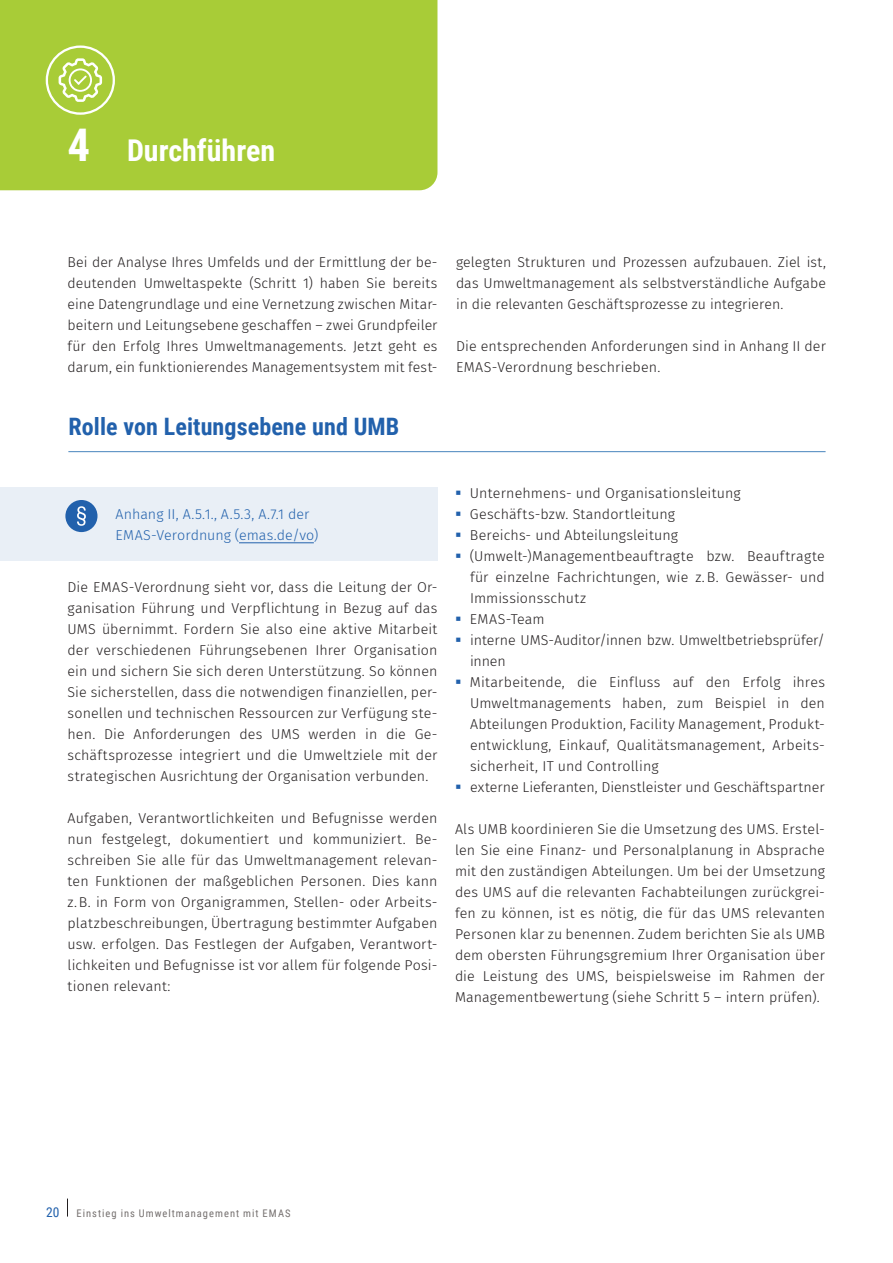
<style>
.page{position:relative;width:893px;height:1263px;background:#fff}
.page>*{position:absolute;margin:0;border:0;box-sizing:border-box;transform-origin:0 0}
.Absatz_Titel_Blau_Ve{font:700 30px "Roboto Condensed";color:#fff}
.Head2{font:700 24px "Roboto Condensed";letter-spacing:.005em;color:#2261ac}
.Absatz_Standard{font:300 14.25px/21px "Fira Sans";letter-spacing:.01em;color:#231f20;text-align:justify}
.Absatz_Standard_link{font:300 14.25px/21px "Fira Sans";letter-spacing:.005em;color:#2261ac}
.t1{font:13.5px "Roboto Condensed";color:#2261ac}
.t2{font:10.5px "Roboto Condensed";letter-spacing:.1em;color:#75706f}
.s1{font-size:45px}
</style>
<div class="page">
<div style="left:0;top:0;width:437px;height:190px;background:#a8cc37"></div>
<hr style="left:68px;top:451px;width:758px;height:1px;background:#4885bd">
<svg style="left:67px;top:1198px;width:1px;height:18px"></svg>
<div style="left:46px;top:45px;width:69px;height:70px;border:2px solid #fff;border-radius:50%"></div>
<svg style="left:59px;top:58px;width:43px;height:44px"></svg>
<div style="left:0;top:487px;width:437px;height:74px;background:#e9eff6"></div>
<hr style="left:239px;top:542px;width:75px;height:1px;background:#2261ac">
<div style="left:65px;top:500px;width:32px;height:32px;background:#2261ac;border-radius:50%"></div>
<svg style="left:77px;top:506px;width:9px;height:20px"></svg>
<p class="Absatz_Titel_Blau_Ve" style="left:68px;top:129px;width:209px"><span class="s1">4</span> Durchführen</p>
<p class="Absatz_Standard" style="left:68px;top:251px;width:372px">Bei der Analyse Ihres Umfelds und der Ermittlung der be&shy;deutenden Umweltaspekte (Schritt 1) haben Sie bereits eine Datengrundlage und eine Vernetzung zwischen Mitar&shy;beitern und Leitungsebene geschaffen – zwei Grundpfeiler für den Erfolg Ihres Umweltmanagements. Jetzt geht es darum, ein funktionierendes Managementsystem mit fest-</p>
<p class="Absatz_Standard" style="left:456px;top:251px;width:371px">gelegten Strukturen und Prozessen aufzubauen. Ziel ist, das Umweltmanagement als selbstverständliche Aufgabe in die relevanten Geschäftsprozesse zu integrieren.</p>
<p class="Absatz_Standard" style="left:456px;top:335px;width:371px">Die entsprechenden Anforderungen sind in Anhang II der<br>EMAS-Verordnung beschrieben.</p>
<p class="Head2" style="left:68px;top:409px;width:332px">Rolle von Leitungsebene und UMB</p>
<p class="Absatz_Standard_link" style="left:116px;top:503px;width:204px">Anhang II, A.5.1., A.5.3, A.7.1 der<br>EMAS-Verordnung (emas.de/vo)</p>
<p class="Absatz_Standard" style="left:67px;top:577px;width:371px">Die EMAS-Verordnung sieht vor, dass die Leitung der Or&shy;ganisation Führung und Verpflichtung in Bezug auf das UMS übernimmt. Fordern Sie also eine aktive Mitarbeit der verschiedenen Führungsebenen Ihrer Organisation ein und sichern Sie sich deren Unterstützung. So können Sie sicherstellen, dass die notwendigen finanziellen, per&shy;sonellen und technischen Ressourcen zur Verfügung ste&shy;hen. Die Anforderungen des UMS werden in die Ge&shy;schäftsprozesse integriert und die Umweltziele mit der strategischen Ausrichtung der Organisation verbunden.</p>
<p class="Absatz_Standard" style="left:67px;top:808px;width:371px">Aufgaben, Verantwortlichkeiten und Befugnisse werden nun festgelegt, dokumentiert und kommuniziert. Be&shy;schreiben Sie alle für das Umweltmanagement relevan&shy;ten Funktionen der maßgeblichen Personen. Dies kann z.B. in Form von Organigrammen, Stellen- oder Arbeits&shy;platzbeschreibungen, Übertragung bestimmter Aufgaben usw. erfolgen. Das Festlegen der Aufgaben, Verantwort&shy;lichkeiten und Befugnisse ist vor allem für folgende Posi&shy;tionen relevant:</p>
<p class="Absatz_Standard" style="left:470px;top:482px;width:272px">Unternehmens- und Organisationsleitung</p>
<p class="Absatz_Standard" style="left:470px;top:503px;width:207px">Geschäfts-bzw. Standortleitung</p>
<p class="Absatz_Standard" style="left:470px;top:524px;width:210px">Bereichs- und Abteilungsleitung</p>
<p class="Absatz_Standard" style="left:470px;top:545px;width:356px">(Umwelt-)Managementbeauftragte bzw. Beauftragte für einzelne Fachrichtungen, wie z.B. Gewässer- und Immissionsschutz</p>
<p class="Absatz_Standard" style="left:470px;top:608px;width:76px">EMAS-Team</p>
<p class="Absatz_Standard" style="left:470px;top:629px;width:356px">interne UMS-Auditor/innen bzw. Umweltbetriebsprüfer/ innen</p>
<p class="Absatz_Standard" style="left:470px;top:671px;width:357px;text-align:left">Mitarbeitende, die Einfluss auf den Erfolg ihres Umweltmanagements haben, zum Beispiel in den Abteilungen Produktion, Facility Management, Produkt&shy;entwicklung, Einkauf, Qualitätsmanagement, Arbeits&shy;sicherheit, IT und Controlling</p>
<p class="Absatz_Standard" style="left:470px;top:776px;width:356px">externe Lieferanten, Dienstleister und Geschäftspartner</p>
<p class="Absatz_Standard" style="left:455px;top:818px;width:371px">Als UMB koordinieren Sie die Umsetzung des UMS. Erstel&shy;len Sie eine Finanz- und Personalplanung in Absprache mit den zuständigen Abteilungen. Um bei der Umsetzung des UMS auf die relevanten Fachabteilungen zurückgrei&shy;fen zu können, ist es nötig, die für das UMS relevanten Personen klar zu benennen. Zudem berichten Sie als UMB dem obersten Führungsgremium Ihrer Organisation über die Leistung des UMS, beispielsweise im Rahmen der Managementbewertung (siehe Schritt 5 – intern prüfen).</p>
<p class="t1" style="left:46px;top:1202px;width:15px">20</p>
<p class="t2" style="left:76px;top:1205px;width:216px">Einstieg ins Umweltmanagement mit EMAS</p>
</div>
